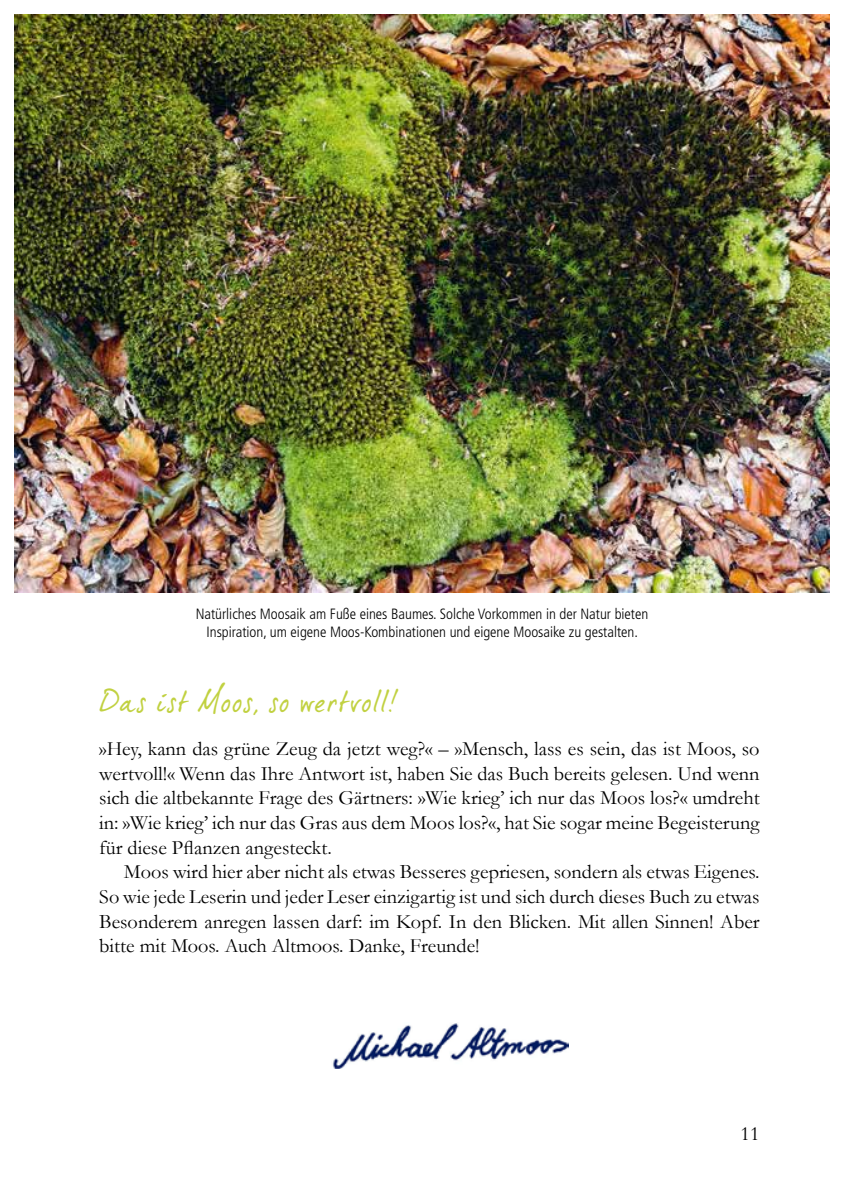
<style>
.page{position:relative;width:844px;height:1191px;background:#fff}
.page>*{position:absolute;margin:0;border:0;box-sizing:border-box;transform-origin:0 0}
.t1{font:29.75px "Dear Joe 5 CASUAL";letter-spacing:-.01em;color:#c1d141}
.t2{font:20.3px/24.7px "Garamond";color:#000;text-align:justify}
.t3{font:300 condensed 14.88px/17.8px "Frutiger";color:#000;text-align:center}
</style>
<div class="page">
<img style="left:15px;top:15px;width:813px;height:578px">
<img style="left:333px;top:1023px;width:235px;height:45px">
<p class="t3" style="left:196px;top:605px;width:454px">Natürliches Moosaik am Fuße eines Baumes. Solche Vorkommen in der Natur bieten<br>Inspiration, um eigene Moos-Kombinationen und eigene Moosaike zu gestalten.</p>
<h1 class="t1" style="left:99px;top:683px;width:300px">Das ist Moos, so wertvoll!</h1>
<p class="t2" style="left:99px;top:735px;width:661px">»Hey, kann das grüne Zeug da jetzt weg?« – »Mensch, lass es sein, das ist Moos, so wertvoll!« Wenn das Ihre Antwort ist, haben Sie das Buch bereits gelesen. Und wenn sich die altbekannte Frage des Gärtners: »Wie krieg’ ich nur das Moos los?« umdreht in: »Wie krieg’ ich nur das Gras aus dem Moos los?«, hat Sie sogar meine Begeisterung für diese Pflanzen angesteckt.</p>
<p class="t2" style="left:99px;top:859px;width:661px;text-indent:25px">Moos wird hier aber nicht als etwas Besseres gepriesen, sondern als etwas Eigenes.<br>So wie jede Leserin und jeder Leser einzigartig ist und sich durch dieses Buch zu etwas Besonderem anregen lassen darf: im Kopf. In den Blicken. Mit allen Sinnen! Aber bitte mit Moos. Auch Altmoos. Danke, Freunde!</p>
<p class="t2" style="left:740px;top:1120px;width:21px">11</p>
</div>
